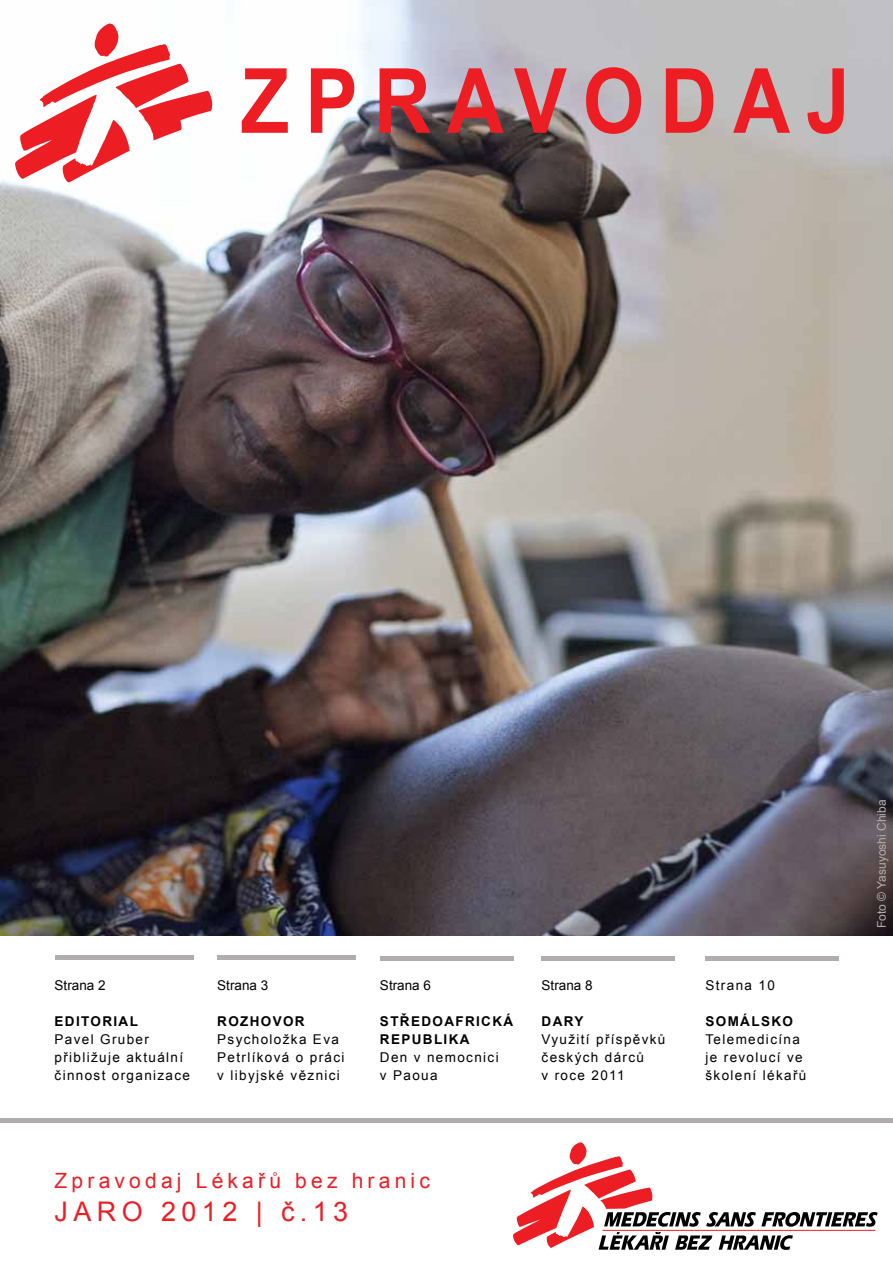
<style>
.page{position:relative;width:893px;height:1263px;background:#fff}
.page>*{position:absolute;margin:0;border:0;box-sizing:border-box;transform-origin:0 0}
.t1{font:700 90px "Arial";letter-spacing:.2em;color:#ed1d24;scale:.88 1}
.t2{font:27px "Arial";letter-spacing:.2em;color:#ed1d24}
.t3{font:21px "Arial";letter-spacing:.2em;color:#ed1d24}
.t4{font:13.5px/18px "Arial";letter-spacing:.1em;color:#000}
.t5{font:700 13.5px/18px "Arial";letter-spacing:.1em;color:#000}
.t6{font:12px "Arial";color:#b1adae}
</style>
<div class="page">
<img style="left:0;top:0;width:893px;height:935px">
<svg style="left:15px;top:23px;width:198px;height:159px"></svg>
<hr style="left:0;top:1118px;width:893px;height:4px;background:#b1adae">
<hr style="left:380px;top:956px;width:133px;height:4px;background:#b1adae">
<hr style="left:217px;top:956px;width:139px;height:4px;background:#b1adae">
<hr style="left:55px;top:956px;width:138px;height:4px;background:#b1adae">
<hr style="left:541px;top:956px;width:134px;height:4px;background:#b1adae">
<div style="left:705px;top:956px;width:134px;height:5px;background:#b1adae"></div>
<svg style="left:513px;top:1142px;width:365px;height:108px"></svg>
<h1 class="t1" style="left:241px;top:41px;width:694px">ZPRAVODAJ</h1>
<p class="t4" style="left:55px;top:976px;width:53px">Strana 2</p>
<p class="t5" style="left:55px;top:1013px;width:85px">EDITORIAL</p>
<p class="t4" style="left:55px;top:1030px;width:137px">Pavel Gruber přibližuje aktuální činnost organizace</p>
<p class="t4" style="left:217px;top:976px;width:53px">Strana 3</p>
<p class="t5" style="left:217px;top:1013px;width:89px">ROZHOVOR</p>
<p class="t4" style="left:217px;top:1030px;width:129px">Psycholožka Eva<br>Petrlíková o práci v libyjské věznici</p>
<p class="t4" style="left:380px;top:976px;width:53px">Strana 6</p>
<p class="t5" style="left:380px;top:1013px;width:135px">STŘEDOAFRICKÁ<br>REPUBLIKA</p>
<p class="t4" style="left:380px;top:1048px;width:120px">Den v nemocnici v Paoua</p>
<p class="t4" style="left:542px;top:976px;width:53px">Strana 8</p>
<p class="t5" style="left:542px;top:1013px;width:43px">DARY</p>
<p class="t4" style="left:542px;top:1030px;width:125px">Využití příspěvků českých dárců<br>v roce 2011</p>
<h3 class="t3" style="left:55px;top:1167px;width:377px">Zpravodaj Lékařů bez hranic</h3>
<h2 class="t2" style="left:55px;top:1193px;width:295px">JARO 2012 | č.13</h2>
<p class="t4" style="left:705px;top:976px;width:71px">Strana 10</p>
<p class="t5" style="left:705px;top:1013px;width:89px">SOMÁLSKO</p>
<p class="t4" style="left:705px;top:1030px;width:102px">Telemedicína je revolucí ve školení lékařů</p>
<p class="t6" style="left:874px;top:928px;width:130px;rotate:-90deg">Foto © Yasuyoshi Chiba</p>
</div>
